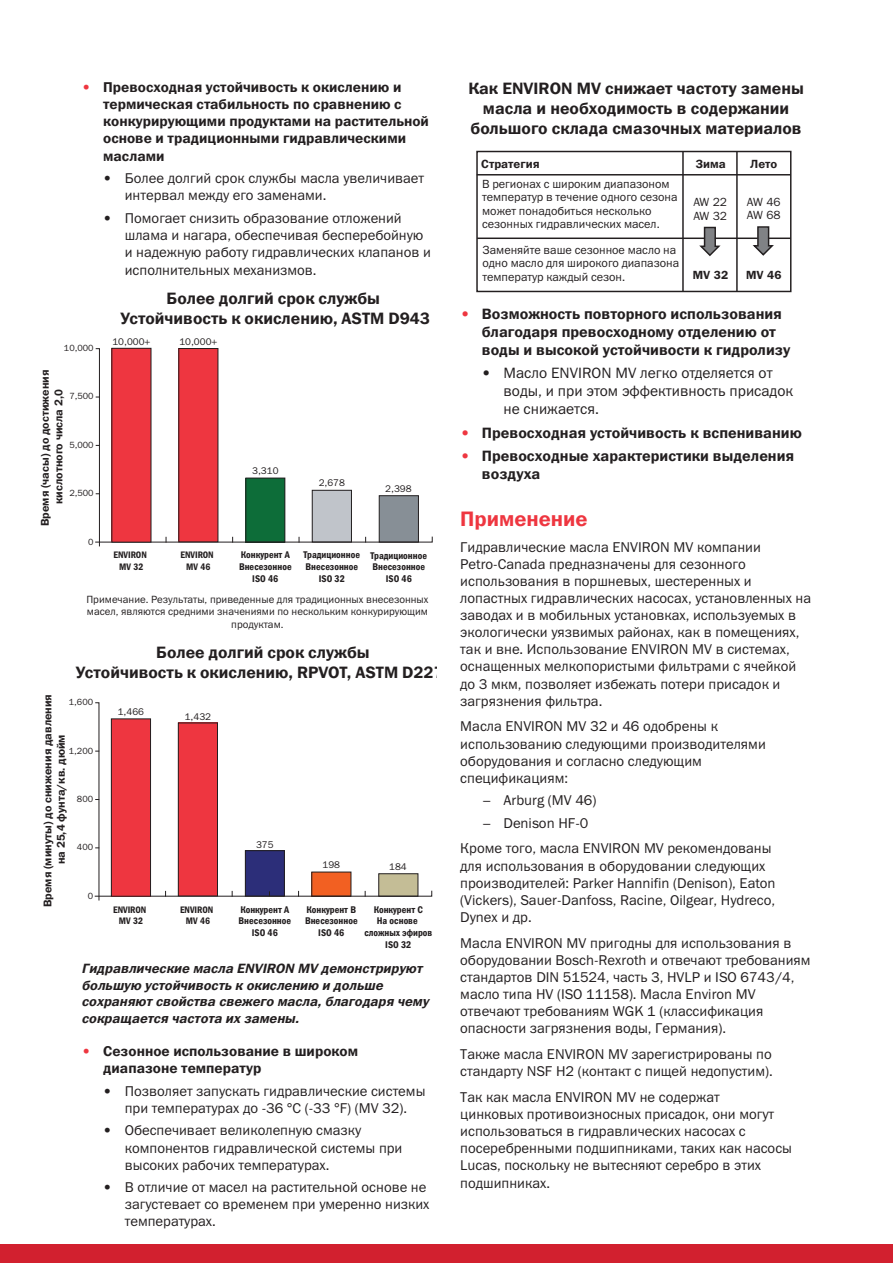
<style>
.page{position:relative;width:893px;height:1263px;background:#fff}
.page>*{position:absolute;margin:0;border:0;box-sizing:border-box;transform-origin:0 0}
.t1{font:600 21px "Franklin Gothic ITC";color:#ee3640}
.t2{font:600 16.5px/19.8px "Franklin Gothic ITC";color:#231f20;text-align:center}
.t3{font:600 15px/18px "Franklin Gothic ITC";color:#231f20}
.t4{font:15px/18px "Franklin Gothic ITC";color:#231f20}
.t5{font:italic 600 14.85px/16.4px "Franklin Gothic";color:#231f20}
.t6{font:14.25px/17.1px "Franklin Gothic ITC";color:#231f20}
.t7{font:600 14.25px/17.1px "Franklin Gothic ITC";color:#231f20}
.t8{font:italic 600 13.5px/16.5px "Franklin Gothic ITC";color:#231f20}
.t9{font:13.35px/13.4px "Franklin Gothic";color:#231f20}
.t10{font:13.35px "Helvetica";color:#231f20}
.t11{font:600 13.35px/13.4px "Franklin Gothic";color:#231f20;text-align:center}
.t12{font:11.85px/13.4px "Franklin Gothic ITC";color:#231f20}
.t13{font:600 11.85px "Franklin Gothic ITC";color:#231f20}
.t14{font:11.85px/13.4px "Franklin Gothic";letter-spacing:-.02em;color:#231f20}
.t15{font:600 11.85px "Franklin Gothic";color:#231f20}
.t16{font:600 11.25px/13.5px "Franklin Gothic ITC";color:#231f20;text-align:center}
.t17{font:10.5px/12.6px "Franklin Gothic ITC";color:#231f20;text-align:center}
.t18{font:600 9.75px/11.7px "Franklin Gothic Cond ITC";color:#231f20;text-align:center}
.t19{font:9.75px "Franklin Gothic";color:#231f20}
.t20{font:600 condensed 9.75px/11.7px "Franklin Gothic";color:#231f20;text-align:center}
.t21{font:9px "Franklin Gothic";color:#231f20}
.s1{color:#ee3640}
</style>
<div class="page">
<svg style="left:476px;top:150px;width:316px;height:143px"></svg>
<hr style="left:477px;top:174px;width:314px;height:1px;background:#231f20">
<hr style="left:477px;top:238px;width:314px;height:1px;background:#231f20">
<hr style="left:682px;top:151px;width:2px;height:140px;background:#231f20">
<hr style="left:736px;top:152px;width:2px;height:140px;background:#231f20">
<svg style="left:95px;top:348px;width:338px;height:199px"></svg>
<svg style="left:94px;top:702px;width:338px;height:199px"></svg>
<div style="left:0;top:1244px;width:893px;height:19px;background:#d2202f"></div>
<svg style="left:697px;top:226px;width:25px;height:31px"></svg>
<svg style="left:751px;top:225px;width:25px;height:32px"></svg>
<p class="t7" style="left:103px;top:79px;width:327px;text-indent:-22px"><span class="s1">•</span> Превосходная устойчивость к окислению и термическая стабильность по сравнению с конкурирующими продуктами на растительной основе и традиционными гидравлическими маслами</p>
<p class="t6" style="left:125px;top:170px;width:301px;text-indent:-22px">• Более долгий срок службы масла увеличивает интервал между его заменами.</p>
<p class="t6" style="left:125px;top:209px;width:308px;text-indent:-22px">• Помогает снизить образование отложений шлама и нагара, обеспечивая бесперебойную и надежную работу гидравлических клапанов и исполнительных механизмов.</p>
<p class="t9" style="left:116px;top:184px;width:26px">Zinc</p>
<p class="t10" style="left:213px;top:223px;width:24px">390</p>
<p class="t2" style="left:468px;top:79px;width:337px">Как ENVIRON MV снижает частоту замены масла и необходимость в содержании большого склада смазочных материалов</p>
<p class="t13" style="left:481px;top:157px;width:60px">Стратегия</p>
<p class="t13" style="left:695px;top:157px;width:32px">Зима</p>
<p class="t13" style="left:750px;top:157px;width:29px">Лето</p>
<p class="t12" style="left:482px;top:177px;width:197px">В регионах с широким диапазоном температур в течение одного сезона может понадобиться несколько сезонных гидравлических масел.</p>
<p class="t12" style="left:482px;top:243px;width:198px">Заменяйте ваше сезонное масло на одно масло для широкого диапазона температур каждый сезон.</p>
<p class="t14" style="left:693px;top:196px;width:35px">AW 22<br>AW 32</p>
<p class="t15" style="left:693px;top:268px;width:37px">MV 32</p>
<p class="t14" style="left:747px;top:195px;width:35px">AW 46<br>AW 68</p>
<p class="t15" style="left:746px;top:267px;width:37px">MV 46</p>
<p class="t2" style="left:120px;top:289px;width:311px">Более долгий срок службы<br>Устойчивость к окислению, ASTM D943</p>
<p class="t10" style="left:259px;top:296px;width:24px">120</p>
<p class="t3" style="left:482px;top:305px;width:310px;text-indent:-22px"><span class="s1">•</span> Возможность повторного использования благодаря превосходному отделению от воды и высокой устойчивости к гидролизу</p>
<p class="t4" style="left:503px;top:364px;width:291px;text-indent:-22px">• Масло ENVIRON MV легко отделяется от воды, и при этом эффективность присадок не снижается.</p>
<p class="t3" style="left:460px;top:424px;width:343px"><span class="s1">•</span> Превосходная устойчивость к вспениванию</p>
<p class="t3" style="left:482px;top:447px;width:314px;text-indent:-22px"><span class="s1">•</span> Превосходные характеристики выделения воздуха</p>
<h1 class="t1" style="left:460px;top:506px;width:129px">Применение</h1>
<p class="t6" style="left:460px;top:538px;width:352px">Гидравлические масла ENVIRON MV компании Petro-Canada предназначены для сезонного использования в поршневых, шестеренных и лопастных гидравлических насосах, установленных на заводах и в мобильных установках, используемых в экологически уязвимых районах, как в помещениях, так и вне. Использование ENVIRON MV в системах, оснащенных мелкопористыми фильтрами с ячейкой до 3 мкм, позволяет избежать потери присадок и загрязнения фильтра.</p>
<p class="t6" style="left:460px;top:718px;width:307px">Масла ENVIRON MV 32 и 46 одобрены к использованию следующими производителями оборудования и согласно следующим спецификациям:</p>
<p class="t6" style="left:482px;top:792px;width:116px">– Arburg (MV 46)</p>
<p class="t6" style="left:460px;top:810px;width:313px;line-height:25.8px;text-indent:22px">– Denison HF-0<br>Кроме того, масла ENVIRON MV рекомендованы</p>
<p class="t6" style="left:460px;top:857px;width:317px">для использования в оборудовании следующих производителей: Parker Hannifin (Denison), Eaton (Vickers), Sauer-Danfoss, Racine, Oilgear, Hydreco, Dynex и др.</p>
<p class="t6" style="left:460px;top:934px;width:352px">Масла ENVIRON MV пригодны для использования в оборудовании Bosch-Rexroth и отвечают требованиям стандартов DIN 51524, часть 3, HVLP и ISO 6743/4, масло типа HV (ISO 11158). Масла Environ MV отвечают требованиям WGK 1 (классификация опасности загрязнения воды, Германия).</p>
<p class="t6" style="left:460px;top:1045px;width:314px">Также масла ENVIRON MV зарегистрированы по стандарту NSF H2 (контакт с пищей недопустим).</p>
<p class="t6" style="left:460px;top:1088px;width:333px">Так как масла ENVIRON MV не содержат<br>цинковых противоизносных присадок, они могут использоваться в гидравлических насосах с посеребренными подшипниками, таких как насосы Lucas, поскольку не вытесняют серебро в этих подшипниках.</p>
<p class="t19" style="left:112px;top:336px;width:40px">10,000+</p>
<p class="t19" style="left:179px;top:336px;width:40px">10,000+</p>
<p class="t10" style="left:59px;top:337px;width:9px">0</p>
<p class="t21" style="left:64px;top:343px;width:31px">10,000</p>
<p class="t16" style="left:39px;top:526px;width:158px;rotate:-90deg">Время (часы) до достижения кислотного числа 2,0</p>
<p class="t21" style="left:69px;top:391px;width:26px">7,500</p>
<p class="t21" style="left:69px;top:440px;width:26px">5,000</p>
<p class="t19" style="left:252px;top:465px;width:28px">3,310</p>
<p class="t19" style="left:319px;top:477px;width:28px">2,678</p>
<p class="t19" style="left:385px;top:483px;width:28px">2,398</p>
<p class="t21" style="left:69px;top:488px;width:26px">2,500</p>
<p class="t21" style="left:88px;top:536px;width:7px">0</p>
<p class="t20" style="left:114px;top:549px;width:35px">ENVIRON<br>MV 32</p>
<p class="t18" style="left:239px;top:549px;width:54px">Конкурент А<br>Внесезонное<br>ISO 46</p>
<p class="t18" style="left:304px;top:549px;width:58px">Традиционное<br>Внесезонное<br>ISO 32</p>
<p class="t18" style="left:371px;top:549px;width:58px">Традиционное<br>Внесезонное<br>ISO 46</p>
<p class="t20" style="left:180px;top:549px;width:35px">ENVIRON<br>MV 46</p>
<p class="t17" style="left:86px;top:593px;width:344px">Примечание. Результаты, приведенные для традиционных внесезонных масел, являются средними значениями по нескольким конкурирующим продуктам.</p>
<p class="t2" style="left:76px;top:643px;width:379px">Более долгий срок службы<br>Устойчивость к окислению, RPVOT, ASTM D2272</p>
<p class="t16" style="left:41px;top:907px;width:215px;rotate:-90deg">Время (минуты) до снижения давления на 25,4 фунта/кв. дюйм</p>
<p class="t21" style="left:69px;top:697px;width:26px">1,600</p>
<p class="t19" style="left:118px;top:706px;width:28px">1,466</p>
<p class="t19" style="left:185px;top:711px;width:28px">1,432</p>
<p class="t21" style="left:69px;top:745px;width:26px">1,200</p>
<p class="t21" style="left:77px;top:794px;width:18px">800</p>
<p class="t19" style="left:256px;top:839px;width:19px">375</p>
<p class="t21" style="left:77px;top:842px;width:18px">400</p>
<p class="t19" style="left:323px;top:859px;width:19px">198</p>
<p class="t19" style="left:389px;top:861px;width:19px">184</p>
<p class="t21" style="left:88px;top:890px;width:7px">0</p>
<p class="t20" style="left:113px;top:903px;width:35px">ENVIRON<br>MV 32</p>
<p class="t18" style="left:239px;top:903px;width:54px">Конкурент А<br>Внесезонное<br>ISO 46</p>
<p class="t18" style="left:305px;top:903px;width:54px">Конкурент B<br>Внесезонное<br>ISO 46</p>
<p class="t18" style="left:364px;top:904px;width:70px">Конкурент C<br>На основе сложных эфиров<br>ISO 32</p>
<p class="t20" style="left:180px;top:903px;width:35px">ENVIRON<br>MV 46</p>
<p class="t8" style="left:82px;top:961px;width:352px">Гидравлические масла ENVIRON MV демонстрируют большую устойчивость к окислению и дольше сохраняютсвойства свежего масла,благодаря чему сокращается частота их замены.</p>
<p class="t7" style="left:103px;top:1043px;width:256px;text-indent:-22px"><span class="s1">•</span> Сезонное использование в широком диапазоне температур</p>
<p class="t6" style="left:103px;top:1082px;width:324px;text-align:center">• Позволяет запускать гидравлические системы при температурах до -36 °C (-33 °F) (MV 32).</p>
<p class="t6" style="left:125px;top:1122px;width:279px;text-indent:-22px">• Обеспечивает великолепную смазку компонентов гидравлической системы при высоких рабочих температурах.</p>
<p class="t6" style="left:125px;top:1179px;width:306px;text-indent:-22px">• В отличие от масел на растительной основе не загустевает со временем при умеренно низких температурах.</p>
<p class="t10" style="left:205px;top:996px;width:31px">2000</p>
<p class="t11" style="left:111px;top:1046px;width:57px">ENVIRON<br>MV 32</p>
<p class="t9" style="left:183px;top:1046px;width:77px">Conventional<br>Hydraulic Oil</p>
<p class="t9" style="left:277px;top:1046px;width:58px">Vegetable</p>
<p class="t5" style="left:33px;top:1097px;width:268px">ENVIRON MV 32's greater resistance to oxidation promotes cleaner operation,</p>
</div>
